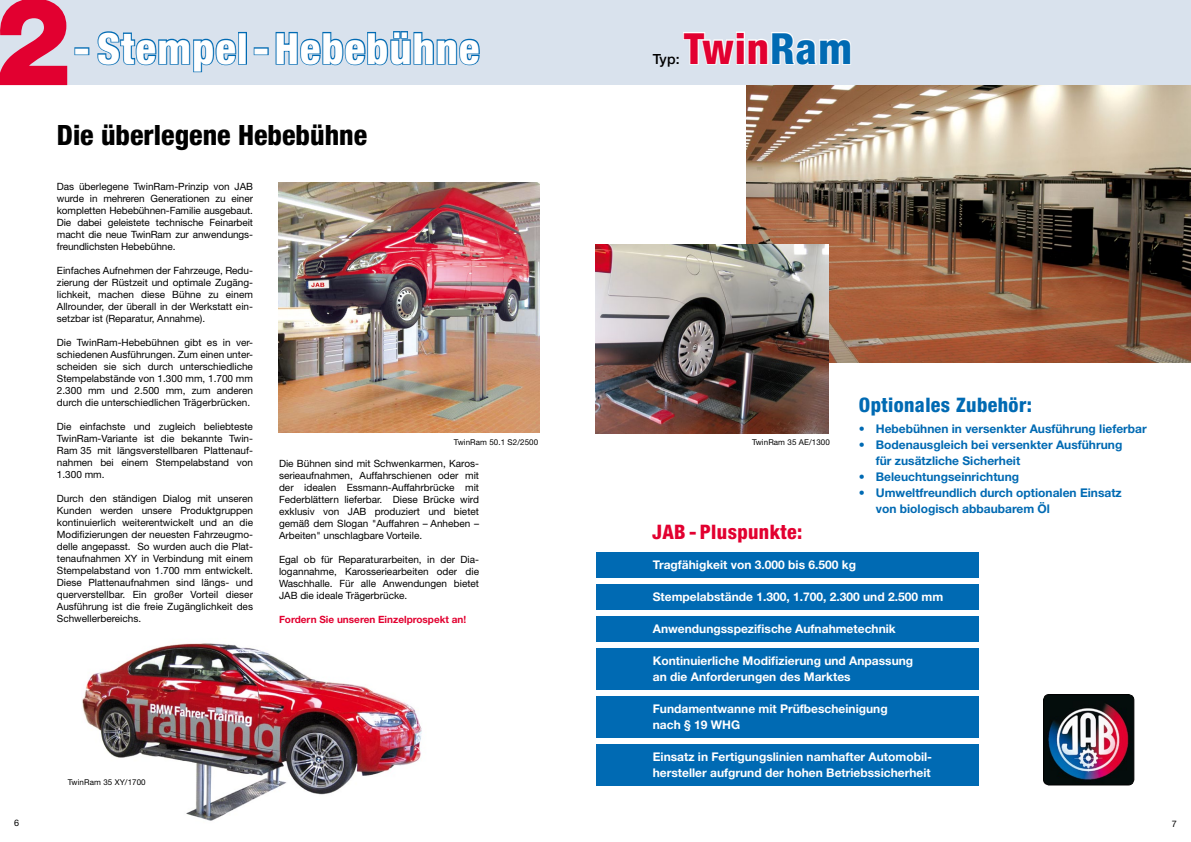
<style>
.page{position:relative;width:1191px;height:842px;background:#fff}
.page>*{position:absolute;margin:0;border:0;box-sizing:border-box;transform-origin:0 0}
.t1{font:800 120px "Helvetica Neue LT Std";color:#e20030}
.t2{font:800 condensed 43px "Helvetica Neue LT Std";letter-spacing:.02em;color:#fff}
.t3{font:800 condensed 43px "Helvetica Neue LT Std";letter-spacing:.02em;color:#e20030}
.t4{font:800 condensed 28px "Helvetica Neue LT Std";color:#000}
.t5{font:800 condensed 20px "Helvetica Neue LT Std";letter-spacing:.02em;color:#006ab3}
.t6{font:800 condensed 20px "Helvetica Neue LT Std";letter-spacing:.02em;color:#e20030}
.t7{font:500 14px "Helvetica Neue LT Std";color:#000}
.t8{font:700 12px/16px "Helvetica Neue LT Std";color:#fff}
.t9{font:700 12px/16px "Helvetica Neue LT Std";color:#006ab3}
.t10{font:10px/12px "Helvetica Neue LT Std";color:#000;text-align:justify}
.t11{font:700 10px "Helvetica Neue LT Std";color:#e20030}
.t12{font:9px "Helvetica Neue LT Std";color:#000}
.t13{font:8px "Helvetica Neue LT Std";letter-spacing:.01em;color:#000}
.s1{color:#006ab3}
</style>
<div class="page">
<div style="left:0;top:0;width:1191px;height:85px;background:#d9e2ed"></div>
<div style="left:596px;top:745px;width:383px;height:41px;background:#006ab3"></div>
<img style="left:82px;top:643px;width:340px;height:178px">
<img style="left:1043px;top:695px;width:90px;height:90px">
<div style="left:1043px;top:694px;width:91px;height:91px;border:1px solid #000;border-radius:6px"></div>
<img style="left:278px;top:182px;width:261px;height:251px">
<div style="left:596px;top:616px;width:383px;height:26px;background:#006ab3"></div>
<div style="left:596px;top:552px;width:383px;height:25px;background:#006ab3"></div>
<div style="left:596px;top:584px;width:383px;height:26px;background:#006ab3"></div>
<div style="left:596px;top:649px;width:383px;height:41px;background:#006ab3"></div>
<div style="left:596px;top:697px;width:383px;height:41px;background:#006ab3"></div>
<img style="left:746px;top:85px;width:445px;height:277px">
<svg style="left:0;top:0;width:68px;height:86px"></svg>
<div style="left:74px;top:47px;width:15px;height:8px;border:2px solid #006ab3"></div>
<svg style="left:97px;top:31px;width:140px;height:42px"></svg>
<div style="left:238px;top:32px;width:9px;height:33px;border:2px solid #006ab3"></div>
<div style="left:254px;top:47px;width:15px;height:8px;border:2px solid #006ab3"></div>
<svg style="left:275px;top:31px;width:205px;height:35px"></svg>
<svg style="left:683px;top:31px;width:168px;height:34px"></svg>
<img style="left:596px;top:244px;width:233px;height:189px">
<h1 class="t1" style="left:-5px;top:-30px;width:77px">2</h1>
<h2 class="t2" style="left:74px;top:22px;width:407px">- Stempel-Hebebühne</h2>
<h3 class="t4" style="left:57px;top:118px;width:312px">Die überlegene Hebebühne</h3>
<h2 class="t3" style="left:684px;top:22px;width:170px">Twin<span class="s1">Ram</span></h2>
<h3 class="t7" style="left:653px;top:50px;width:28px">Typ:</h3>
<p class="t10" style="left:57px;top:180px;width:198px">Das überlegene TwinRam-Prinzip von JAB wurde in mehreren Generationen zu einer kompletten Hebebühnen-Familie ausgebaut.<br>Die dabei geleistete technische Feinarbeit macht die neue TwinRam zur anwendungs&shy;freundlichsten Hebebühne.</p>
<p class="t10" style="left:57px;top:264px;width:198px">Einfaches Aufnehmen der Fahrzeuge, Redu&shy;zierung der Rüstzeit und optimale Zugäng&shy;lichkeit, machen diese Bühne zu einem Allrounder, der überall in der Werkstatt ein&shy;setzbar ist (Reparatur, Annahme).</p>
<p class="t10" style="left:57px;top:336px;width:198px">Die TwinRam-Hebebühnen gibt es in ver&shy;schiedenen Ausführungen. Zum einen unter&shy;scheiden sie sich durch unterschiedliche Stempelabstände von 1.300 mm, 1.700 mm 2.300 mm und 2.500 mm, zum anderen durch die unterschiedlichen Trägerbrücken.</p>
<p class="t10" style="left:57px;top:420px;width:198px">Die einfachste und zugleich beliebteste TwinRam-Variante ist die bekannte Twin-Ram 35 mit längsverstellbaren Plattenauf&shy;nahmen bei einem Stempelabstand von 1.300 mm.</p>
<p class="t10" style="left:57px;top:492px;width:198px">Durch den ständigen Dialog mit unseren Kunden werden unsere Produktgruppen kontinuierlich weiterentwickelt und an die Modifizierungen der neuesten Fahrzeugmo&shy;delle angepasst. So wurden auch die Plat&shy;tenaufnahmen XY in Verbindung mit einem Stempelabstand von 1.700 mm entwickelt.<br>Diese Plattenaufnahmen sind längs- und querverstellbar. Ein großer Vorteil dieser Ausführung ist die freie Zugänglichkeit des Schwellerbereichs.</p>
<p class="t13" style="left:68px;top:778px;width:79px">TwinRam 35 XY/1700</p>
<h3 class="t5" style="left:858px;top:393px;width:175px">Optionales Zubehör:</h3>
<p class="t9" style="left:858px;top:421px;width:289px">• Hebebühnen in versenkter Ausführung lieferbar</p>
<p class="t9" style="left:875px;top:437px;width:248px;text-indent:-17px">• Bodenausgleich bei versenkter Ausführung für zusätzliche Sicherheit</p>
<p class="t9" style="left:858px;top:469px;width:162px">• Beleuchtungseinrichtung</p>
<p class="t9" style="left:875px;top:485px;width:247px;text-indent:-17px">• Umweltfreundlich durch optionalen Einsatz von biologisch abbaubarem Öl</p>
<p class="t13" style="left:454px;top:438px;width:86px">TwinRam 50.1 S2/2500</p>
<p class="t13" style="left:752px;top:438px;width:79px">TwinRam 35 AE/1300</p>
<p class="t10" style="left:279px;top:457px;width:201px">Die Bühnen sind mit Schwenkarmen, Karos&shy;serieaufnahmen, Auffahrschienen oder mit der idealen Essmann-Auffahrbrücke mit Federblättern lieferbar. Diese Brücke wird exklusiv von JAB produziert und bietet gemäß dem Slogan "Auffahren – Anheben – Arbeiten" unschlagbare Vorteile.</p>
<p class="t10" style="left:279px;top:553px;width:201px">Egal ob für Reparaturarbeiten, in der Dia&shy;logannahme, Karosseriearbeiten oder die Waschhalle. Für alle Anwendungen bietet JAB die ideale Trägerbrücke.</p>
<p class="t11" style="left:279px;top:613px;width:189px">Fordern Sie unseren Einzelprospekt an!</p>
<h3 class="t6" style="left:652px;top:519px;width:152px">JAB - Pluspunkte:</h3>
<p class="t8" style="left:653px;top:556px;width:205px">Tragfähigkeit von 3.000 bis 6.500 kg</p>
<p class="t8" style="left:653px;top:588px;width:292px">Stempelabstände 1.300, 1.700, 2.300 und 2.500 mm</p>
<p class="t8" style="left:653px;top:620px;width:244px">Anwendungsspezifische Aufnahmetechnik</p>
<p class="t8" style="left:653px;top:652px;width:262px">Kontinuierliche Modifizierung und Anpassung an die Anforderungen des Marktes</p>
<p class="t8" style="left:653px;top:700px;width:236px">Fundamentwanne mit Prüfbescheinigung nach § 19 WHG</p>
<p class="t8" style="left:653px;top:748px;width:281px">Einsatz in Fertigungslinien namhafter Automobil&shy;hersteller aufgrund der hohen Betriebssicherheit</p>
<p class="t12" style="left:14px;top:817px;width:7px">6</p>
<p class="t12" style="left:1171px;top:818px;width:7px">7</p>
</div>
